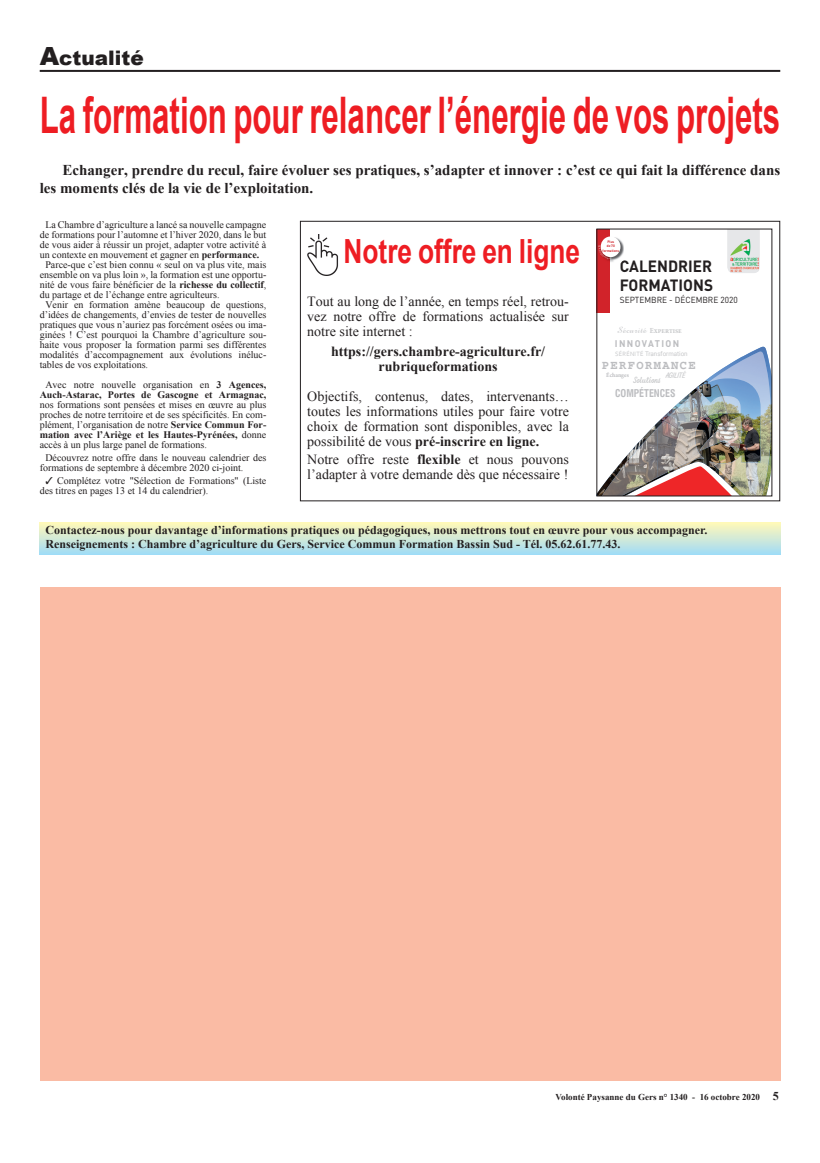
<style>
.page{position:relative;width:820px;height:1163px;background:#fff}
.page>*{position:absolute;margin:0;border:0;box-sizing:border-box;transform-origin:0 0}
.t1{font:700 50.4px "Arial";color:#ee1d23;scale:.62 1}
.t2{font:700 33.3px "Arial";color:#ee1d23;scale:.79 1}
.t3{font:900 20px "Arial";color:#231f20}
.t4{font:700 16.1px/19.3px "DIN";color:#231f20;scale:.95 1}
.t5{font:700 15px/18px "Times New Roman";color:#231f20}
.t6{font:14px/15px "Times New Roman";color:#231f20;text-align:justify}
.t7{font:700 14px/15px "Times New Roman";color:#231f20;text-align:center}
.t8{font:700 12.6px "Courier";letter-spacing:.12em;color:#bcbdc0;scale:.95 1}
.t9{font:700 12px/14px "Times New Roman";color:#231f20}
.t10{font:700 condensed 10.5px "Swiss 721 BT";color:#bcbdc0;scale:.95 1}
.t11{font:10px/10px "Times New Roman";color:#231f20}
.t12{font:700 10px/10px "Times New Roman";color:#231f20;text-align:center}
.t13{font:700 9.6px "DIN";letter-spacing:.15em;color:#bcbdc0;scale:.95 1}
.t14{font:9.1px "Amaze Normal";letter-spacing:.07em;color:#bcbdc0;scale:.95 1}
.t15{font:700 9px "Times New Roman";color:#231f20}
.t16{font:8.7px "DIN";color:#231f20;scale:.95 1}
.t17{font:8.3px "Beach Bar";color:#c7c8ca;scale:.95 1}
.t18{font:700 condensed 7.8px "Minion Pro";color:#c7c8ca;scale:.95 1}
.t19{font:7.4px "Beach Bar";color:#c7c8ca;scale:.95 1}
.t20{font:6.5px "Roboto";color:#c7c8ca;scale:.95 1}
.t21{font:700 6.1px "Minion Pro";color:#bcbdc0;scale:.95 1}
.t22{font:700 3.5px/4.2px "DIN";color:#d1232a;text-align:center;scale:.95 1}
.s1{font-size:25px}
.s2{font-weight:700}
.s3{font-weight:400}
.s4{font-family:"Corbel"}
.s5{font-size:12px}
</style>
<div class="page">
<hr style="left:40px;top:70px;width:740px;height:2px;background:#231f20">
<div style="left:300px;top:221px;width:480px;height:280px;border:1px solid #231f20"></div>
<img style="left:307px;top:235px;width:32px;height:41px">
<svg style="left:727px;top:231px;width:32px;height:41px"></svg>
<img style="left:730px;top:237px;width:28px;height:36px">
<img style="left:598px;top:346px;width:171px;height:148px">
<div style="left:596px;top:229px;width:13px;height:83px;background:#d1232a"></div>
<div style="left:40px;top:522px;width:740px;height:32px;background:linear-gradient(to bottom,#fff9b7,#a6ddf3)"></div>
<div style="left:40px;top:587px;width:740px;height:493px;background:#fabba4"></div>
<svg style="left:599px;top:236px;width:24px;height:27px"></svg>
<h3 class="t3" style="left:40px;top:43px;width:105px"><span class="s1">A</span>ctualité</h3>
<h1 class="t1" style="left:40px;top:82px;width:1195px">La formation pour relancer l’énergie de vos projets</h1>
<h3 class="t5" style="left:40px;top:160px;width:741px;text-indent:23px">Echanger, prendre du recul, faire évoluer ses pratiques, s’adapter et innover : c’est ce qui fait la différence dans les moments clés de la vie de l’exploitation.</h3>
<p class="t11" style="left:45px;top:219px;width:222px">La Chambre d’agriculture a lancé sa nouvelle campagne</p>
<p class="t11" style="left:40px;top:229px;width:228px">de formations pour l’automne et l’hiver 2020, dans le but</p>
<p class="t11" style="left:40px;top:239px;width:228px">de vous aider à réussir un projet, adapter votre activité à</p>
<p class="t11" style="left:40px;top:249px;width:221px">un contexte en mouvement et gagner en <span class="s2">performance.</span></p>
<p class="t11" style="left:45px;top:259px;width:222px">Parce-que c’est bien connu « seul on va plus vite, mais</p>
<p class="t11" style="left:40px;top:269px;width:228px">ensemble on va plus loin », la formation est une opportu-</p>
<p class="t11" style="left:40px;top:279px;width:228px">nité de vous faire bénéficier de la <span class="s2">richesse du collectif</span>,</p>
<p class="t11" style="left:40px;top:289px;width:181px">du partage et de l’échange entre agriculteurs.</p>
<p class="t11" style="left:45px;top:299px;width:222px">Venir en formation amène beaucoup de questions,</p>
<p class="t11" style="left:40px;top:309px;width:228px">d’idées de changements, d’envies de tester de nouvelles</p>
<p class="t11" style="left:40px;top:319px;width:228px">pratiques que vous n’auriez pas forcément osées ou ima-</p>
<p class="t11" style="left:40px;top:329px;width:228px">ginées ! C’est pourquoi la Chambre d’agriculture sou-</p>
<p class="t11" style="left:40px;top:339px;width:228px">haite vous proposer la formation parmi ses différentes</p>
<p class="t11" style="left:40px;top:349px;width:228px">modalités d’accompagnement aux évolutions inéluc-</p>
<p class="t11" style="left:40px;top:359px;width:110px">tables de vos exploitations.</p>
<p class="t12" style="left:40px;top:379px;width:228px"><span class="s3">Avec notre nouvelle organisation en</span> 3 Agences,<br>Auch-Astarac, Portes de Gascogne et Armagnac,</p>
<p class="t11" style="left:40px;top:399px;width:228px;text-align:justify">nos formations sont pensées et mises en œuvre au plus proches de notre territoire et de ses spécificités. En com&shy;plément, l’organisation de notre <span class="s2">Service Commun For&shy;mation avec l’Ariège et les Hautes-Pyrénées,</span> donne accès à un plus large panel de formations.</p>
<p class="t11" style="left:40px;top:452px;width:228px;text-indent:6px">Découvrez notre offre dans le nouveau calendrier des formations de septembre à décembre 2020 ci-joint.</p>
<p class="t11" style="left:40px;top:475px;width:228px;text-indent:6px">✓ Complétez votre "Sélection de Formations" (Liste des titres en pages 13 et 14 du calendrier).</p>
<h2 class="t2" style="left:343px;top:229px;width:301px">Notre offre en ligne</h2>
<p class="t22" style="left:602px;top:240px;width:19px">Plus<br>de 70 formations</p>
<h3 class="t4" style="left:619px;top:256px;width:100px">CALENDRIER<br>FORMATIONS</h3>
<p class="t16" style="left:619px;top:295px;width:125px">SEPTEMBRE - DÉCEMBRE 2020</p>
<h3 class="t6" style="left:307px;top:293px;width:263px">Tout au long de l’année, en temps réel, retrou&shy;vez notre offre de formations actualisée sur notre site internet :</h3>
<h3 class="t7" style="left:331px;top:344px;width:215px">https://gers.chambre-agriculture.fr/ rubriqueformations</h3>
<h3 class="t6" style="left:307px;top:389px;width:263px">Objectifs, contenus, dates, intervenants… toutes les informations utiles pour faire votre choix de formation sont disponibles, avec la possibilité de vous <span class="s2">pré-inscrire en ligne.</span></h3>
<h3 class="t6" style="left:307px;top:452px;width:263px">Notre offre reste <span class="s2">flexible</span> et nous pouvons l’adapter à votre demande dès que nécessaire !</h3>
<p class="t14" style="left:616px;top:324px;width:33px">Sécurité</p>
<p class="t21" style="left:606px;top:370px;width:25px">Échanges</p>
<p class="t18" style="left:649px;top:325px;width:35px">Expertise</p>
<p class="t13" style="left:614px;top:337px;width:69px">INNOVATION</p>
<p class="t19" style="left:665px;top:371px;width:22px">AGILITÉ</p>
<p class="t20" style="left:615px;top:349px;width:78px"><span class="s4">SÉRÉNITÉ</span> Transformation</p>
<p class="t10" style="left:614px;top:386px;width:65px">COMPÉTENCES</p>
<p class="t8" style="left:601px;top:359px;width:100px">PERFORMANCE</p>
<p class="t17" style="left:633px;top:374px;width:29px">Solutions</p>
<p class="t9" style="left:45px;top:522px;width:663px">Contactez-nous pour davantage d’informations pratiques ou pédagogiques, nous mettrons tout en œuvre pour vous accompagner.<br>Renseignements : Chambre d’agriculture du Gers, Service Commun Formation Bassin Sud - Tél. 05.62.61.77.43.</p>
<p class="t15" style="left:555px;top:1090px;width:225px">Volonté Paysanne du Gers n° 1340 - 16 octobre 2020 <span class="s5">5</span></p>
</div>
